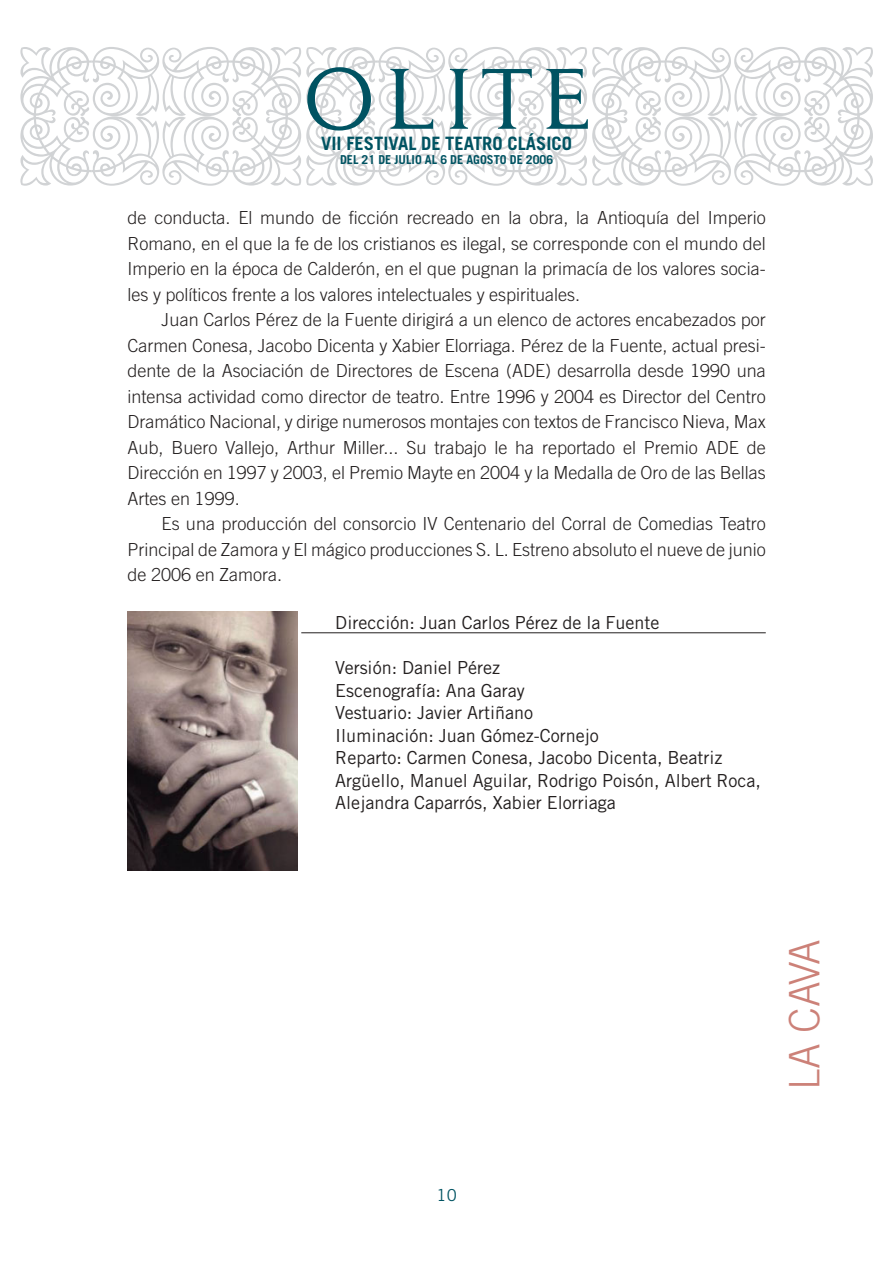
<style>
.page{position:relative;width:893px;height:1262px;background:#fff}
.page>*{position:absolute;margin:0;border:0;box-sizing:border-box;transform-origin:0 0}
.t1{font:84.6px "Daily News";letter-spacing:.14em;color:#005362}
.t2{font:73.5px "Borders Ornaments P03";color:#d1d3d5}
.t3{font:300 42px "Trade Gothic";letter-spacing:-.035em;color:#cc8178}
.t4{font:700 18.45px "Trade Gothic";color:#005362}
.t5{font:300 18px/25.5px "Trade Gothic";color:#231f1f;text-align:justify}
.t6{font:18px/22.5px "Trade Gothic";color:#231f1f}
.t7{font:16.5px "Trade Gothic";color:#005362}
.t8{font:700 12.3px "Trade Gothic";color:#005362}
</style>
<div class="page">
<hr style="left:301px;top:632px;width:464px;height:1px;background:#231f1f">
<img style="left:128px;top:611px;width:170px;height:260px">
<h1 class="t1" style="left:304px;top:68px;width:287px">OLITE</h1>
<p class="t4" style="left:321px;top:137px;width:252px">VII FESTIVAL DE TEATRO CLÁSICO</p>
<p class="t8" style="left:340px;top:155px;width:215px">DEL 21 DE JULIO AL 6 DE AGOSTO DE 2006</p>
<h2 class="t2" style="left:161px;top:116px;width:71px">●</h2>
<h2 class="t2" style="left:446px;top:116px;width:71px">●</h2>
<h2 class="t2" style="left:732px;top:116px;width:71px">●</h2>
<p class="t5" style="left:128px;top:207px;width:639px">de conducta. El mundo de ficción recreado en la obra, la Antioquía del Imperio Romano, en el que la fe de los cristianos es ilegal, se corresponde con el mundo del Imperio en la época de Calderón, en el que pugnan la primacía de los valores socia&shy;les y políticos frente a los valores intelectuales y espirituales.</p>
<p class="t5" style="left:128px;top:309px;width:639px;text-indent:34px">Juan Carlos Pérez de la Fuente dirigirá a un elenco de actores encabezados por Carmen Conesa, Jacobo Dicenta y Xabier Elorriaga. Pérez de la Fuente, actual presi&shy;dente de la Asociación de Directores de Escena (ADE) desarrolla desde 1990 una intensa actividad como director de teatro. Entre 1996 y 2004 es Director del Centro Dramático Nacional, y dirige numerosos montajes con textos de Francisco Nieva, Max Aub, Buero Vallejo, Arthur Miller... Su trabajo le ha reportado el Premio ADE de Dirección en 1997 y 2003, el Premio Mayte en 2004 y la Medalla de Oro de las Bellas Artes en 1999.</p>
<p class="t5" style="left:128px;top:513px;width:639px;text-indent:34px">Es una producción del consorcio IV Centenario del Corral de Comedias Teatro Principal de Zamora y El mágico producciones S. L. Estreno absoluto el nueve de junio de 2006 en Zamora.</p>
<p class="t6" style="left:335px;top:613px;width:326px">Dirección: Juan Carlos Pérez de la Fuente</p>
<p class="t6" style="left:335px;top:658px;width:427px">Versión: Daniel Pérez<br>Escenografía: Ana Garay<br>Vestuario: Javier Artiñano<br>Iluminación: Juan Gómez-Cornejo<br>Reparto: Carmen Conesa, Jacobo Dicenta, Beatriz Argüello, Manuel Aguilar, Rodrigo Poisón, Albert Roca, Alejandra Caparrós, Xabier Elorriaga</p>
<p class="t7" style="left:436px;top:1189px;width:22px">10</p>
<h3 class="t3" style="left:789px;top:1090px;width:153px;rotate:-90deg">LA CAVA</h3>
</div>
